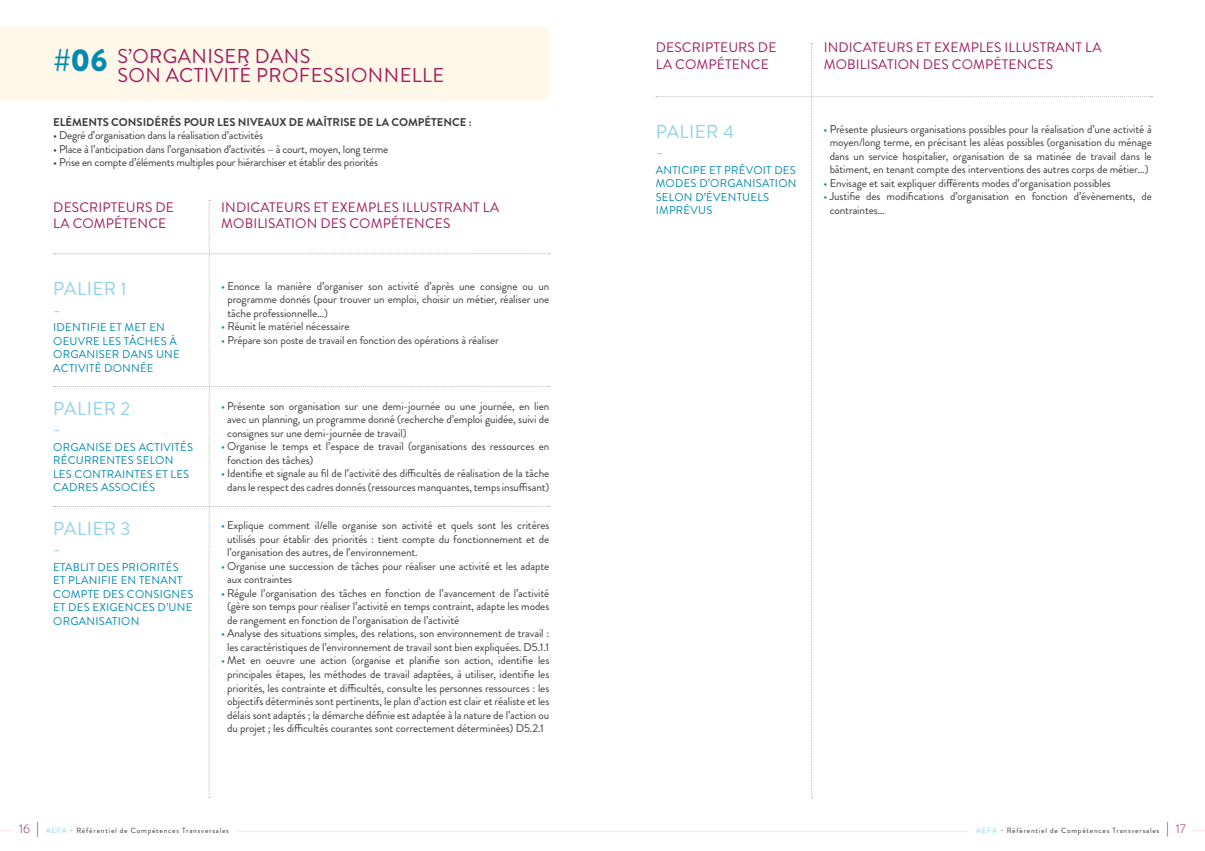
<style>
.page{position:relative;width:1205px;height:851px;background:#fff}
.page>*{position:absolute;margin:0;border:0;box-sizing:border-box;transform-origin:0 0}
.t1{font:900 31.5px "Brandon Grotesque";color:#008ab0}
.t2{font:20px "Brandon Grotesque";letter-spacing:.02em;color:#a21a5b}
.t3{font:18.75px/22.5px "Brandon Grotesque";letter-spacing:.02em;color:#91d2eb}
.t4{font:13.75px/16.5px "Brandon Grotesque";letter-spacing:.01em;color:#a21a5b}
.t5{font:300 12.5px "Brandon Grotesque";color:#a21a5b}
.t6{font:11.25px/13.5px "Brandon Grotesque";letter-spacing:-.01em;color:#3c3c3b;text-align:justify}
.t7{font:11.25px/13.5px "Brandon Grotesque";letter-spacing:.02em;color:#008ab0}
.t8{font:700 11.25px "Brandon Grotesque";color:#3c3c3b}
.t9{font:7.5px "Brandon Grotesque";letter-spacing:.1em;color:#3c3c3b}
.s1{color:#008ab0}
.s2{color:#91d2eb}
</style>
<div class="page">
<svg style="left:1167px;top:821px;width:1px;height:15px"></svg>
<svg style="left:37px;top:821px;width:1px;height:15px"></svg>
<svg style="left:1193px;top:830px;width:12px;height:1px"></svg>
<svg style="left:0;top:830px;width:12px;height:1px"></svg>
<hr style="left:237px;top:830px;width:365px;height:2px;background:#f5e9ee">
<hr style="left:602px;top:830px;width:367px;height:2px;background:#f5e9ee">
<div style="left:0;top:27px;width:549px;height:73px;background:#fff8e9"></div>
<svg style="left:53px;top:200px;width:497px;height:598px"></svg>
<p class="t1" style="left:53px;top:37px;width:56px">#06</p>
<p class="t2" style="left:117px;top:43px;width:194px">S’ORGANISER DANS</p>
<p class="t2" style="left:117px;top:62px;width:328px">SON ACTIVITÉ PROFESSIONNELLE</p>
<p class="t8" style="left:53px;top:114px;width:420px">ELÉMENTS CONSIDÉRÉS POUR LES NIVEAUX DE MAÎTRISE DE LA COMPÉTENCE :</p>
<p class="t6" style="left:53px;top:128px;width:211px">• Degré d’organisation dans la réalisation d’activités</p>
<p class="t6" style="left:53px;top:142px;width:337px">• Place à l’anticipation dans l’organisation d’activités – à court, moyen, long terme</p>
<p class="t6" style="left:53px;top:155px;width:326px">• Prise en compte d’éléments multiples pour hiérarchiser et établir des priorités</p>
<p class="t4" style="left:53px;top:199px;width:122px">DESCRIPTEURS DE<br>LA COMPÉTENCE</p>
<p class="t4" style="left:221px;top:199px;width:279px">INDICATEURS ET EXEMPLES ILLUSTRANT LA<br>MOBILISATION DES COMPÉTENCES</p>
<p class="t3" style="left:53px;top:278px;width:75px">PALIER 1 -</p>
<p class="t7" style="left:53px;top:320px;width:128px">IDENTIFIE ET MET EN<br>OEUVRE LES TÂCHES À<br>ORGANISER DANS UNE</p>
<p class="t7" style="left:53px;top:361px;width:102px">ACTIVITÉ DONNÉE</p>
<p class="t3" style="left:53px;top:397px;width:79px">PALIER 2 -</p>
<p class="t7" style="left:53px;top:440px;width:141px">ORGANISE DES ACTIVITÉS<br>RÉCURRENTES SELON<br>LES CONTRAINTES ET LES<br>CADRES ASSOCIÉS</p>
<p class="t3" style="left:53px;top:517px;width:79px">PALIER 3 -</p>
<p class="t7" style="left:53px;top:560px;width:142px">ETABLIT DES PRIORITÉS<br>ET PLANIFIE EN TENANT<br>COMPTE DES CONSIGNES<br>ET DES EXIGENCES D’UNE<br>ORGANISATION</p>
<p class="t6" style="left:227px;top:279px;width:323px;text-indent:-6px"><span class="s1">•</span> Enonce la manière d’organiser son activité d’après une consigne ou un programme donnés (pour trouver un emploi, choisir un métier, réaliser une tâche professionnelle…)</p>
<p class="t6" style="left:221px;top:320px;width:130px"><span class="s1">•</span> Réunit le matériel nécessaire</p>
<p class="t6" style="left:221px;top:333px;width:279px"><span class="s1">•</span> Prépare son poste de travail en fonction des opérations à réaliser</p>
<p class="t6" style="left:227px;top:399px;width:324px;text-indent:-6px"><span class="s1">•</span> Présente son organisation sur une demi-journée ou une journée, en lien avec un planning, un programme donné (recherche d’emploi guidée, suivi de consignes sur une demi-journée de travail)</p>
<p class="t6" style="left:227px;top:439px;width:324px;text-indent:-6px"><span class="s1">•</span> Organise le temps et l’espace de travail (organisations des ressources en fonction des tâches)</p>
<p class="t6" style="left:221px;top:466px;width:330px;text-align:center"><span class="s1">•</span> Identifie et signale au fil de l’activité des difficultés de réalisation de la tâche dans le respect des cadres donnés (ressources manquantes, temps insuffisant)</p>
<p class="t6" style="left:227px;top:519px;width:324px;text-indent:-6px"><span class="s1">•</span> Explique comment il/elle organise son activité et quels sont les critères utilisés pour établir des priorités : tient compte du fonctionnement et de l’organisation des autres, de l’environnement.</p>
<p class="t6" style="left:227px;top:559px;width:324px;text-indent:-6px"><span class="s1">•</span> Organise une succession de tâches pour réaliser une activité et les adapte aux contraintes</p>
<p class="t6" style="left:227px;top:586px;width:324px;text-indent:-6px"><span class="s1">•</span> Régule l’organisation des tâches en fonction de l’avancement de l’activité (gère son temps pour réaliser l’activité en temps contraint, adapte les modes de rangement en fonction de l’organisation de l’activité</p>
<p class="t6" style="left:221px;top:627px;width:330px;text-align:center"><span class="s1">•</span> Analyse des situations simples, des relations, son environnement de travail : les caractéristiques de l’environnement de travail sont bien expliquées. D5.1.1</p>
<p class="t6" style="left:221px;top:654px;width:330px;text-align:center"><span class="s1">•</span> Met en oeuvre une action (organise et planifie son action, identifie les principales étapes, les méthodes de travail adaptées, à utiliser, identifie les priorités, les contrainte et difficultés, consulte les personnes ressources : les objectifs déterminés sont pertinents, le plan d’action est clair et réaliste et les délais sont adaptés ; la démarche définie est adaptée à la nature de l’action ou du projet ; les difficultés courantes sont correctement déterminées) D5.2.1</p>
<p class="t4" style="left:656px;top:39px;width:122px">DESCRIPTEURS DE<br>LA COMPÉTENCE</p>
<p class="t4" style="left:824px;top:39px;width:279px">INDICATEURS ET EXEMPLES ILLUSTRANT LA<br>MOBILISATION DES COMPÉTENCES</p>
<p class="t3" style="left:656px;top:120px;width:80px">PALIER 4 -</p>
<p class="t7" style="left:656px;top:163px;width:142px;text-align:justify">ANTICIPE ET PRÉVOIT DES MODES D’ORGANISATION SELON D’ÉVENTUELS</p>
<p class="t7" style="left:656px;top:204px;width:58px">IMPRÉVUS</p>
<p class="t6" style="left:823px;top:122px;width:330px;text-align:center"><span class="s1">•</span> Présente plusieurs organisations possibles pour la réalisation d’une activité à moyen/long terme, en précisant les aléas possibles (organisation du ménage dans un service hospitalier, organisation de sa matinée de travail dans le bâtiment, en tenant compte des interventions des autres corps de métier…)</p>
<p class="t6" style="left:823px;top:176px;width:289px"><span class="s1">•</span> Envisage et sait expliquer différents modes d’organisation possibles</p>
<p class="t6" style="left:829px;top:190px;width:324px;text-indent:-6px"><span class="s1">•</span> Justifie des modifications d’organisation en fonction d’évènements, de contraintes…</p>
<p class="t5" style="left:19px;top:820px;width:12px">16</p>
<p class="t9" style="left:46px;top:825px;width:185px"><span class="s2">AEFA</span> - Référentiel de Compétences Transversales</p>
<p class="t9" style="left:976px;top:825px;width:185px"><span class="s2">AEFA</span> - Référentiel de Compétences Transversales</p>
<p class="t5" style="left:1176px;top:820px;width:11px">17</p>
</div>
